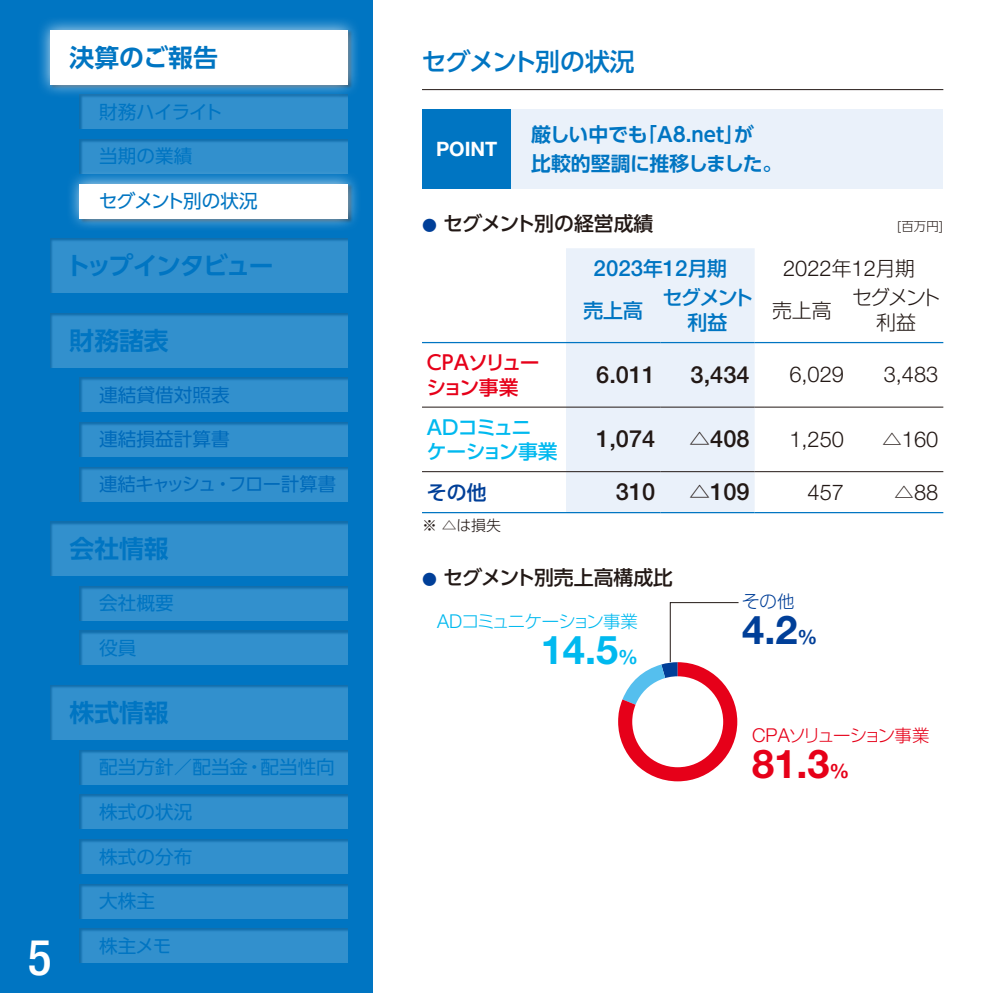
<style>
.page{position:relative;width:993px;height:993px;background:#fff}
.page>*{position:absolute;margin:0;border:0;box-sizing:border-box;transform-origin:0 0}
.t1{font:500 condensed 49.52px "Helvetica Neue LT Std";color:#fff}
.t2{font:700 39.73px "Helvetica Neue LT Std";color:#e60019}
.t3{font:700 39.73px "Helvetica Neue LT Std";color:#00b9ef}
.t4{font:700 39.73px "Helvetica Neue LT Std";color:#003f98}
.t5{font:700 24.85px "UD Shin Go Pro De";color:#0075c2}
.t6{font:700 24.85px "UD Shin Go Pro De";letter-spacing:-.07em;color:#0075c2}
.t7{font:500 24.85px "UD Shin Go Pro";letter-spacing:-.04em;color:#0075c2}
.t8{font:500 23.62px "Helvetica Neue LT Std";color:#221815}
.t9{font:500 22.22px "Helvetica Neue LT Std";color:#0075c2}
.t10{font:300 21.88px "Helvetica Neue LT Std";color:#221815}
.t11{font:700 19.78px/29.8px "UD Shin Go Pro De";letter-spacing:-.01em;color:#0075c2}
.t12{font:500 19.78px "UD Shin Go Pro";color:#221815}
.t13{font:500 19.78px/24.8px "UD Shin Go Pro";letter-spacing:-.04em;color:#00b9ef}
.t14{font:500 19.78px/24.8px "UD Shin Go Pro";letter-spacing:-.07em;color:#e60019}
.t15{font:500 19.78px/24.8px "Shin Go Pro";letter-spacing:-.055em;color:#0075c2;text-align:center}
.t16{font:300 19.78px/24.8px "Shin Go Pro";letter-spacing:-.09em;color:#221815;text-align:center}
.t17{font:700 19.78px "Helvetica Neue LT Std";color:#fff}
.t18{font:500 19.78px "UD Shin Go Pro";color:#003f98}
.t19{font:18.55px "UD Shin Go Pro";color:#0075c2}
.t20{font:18.55px "UD Shin Go Pro";color:#003f98}
.t21{font:18.55px "UD Shin Go Pro";letter-spacing:-.025em;color:#003f98}
.t22{font:18.55px "UD Shin Go Pro";letter-spacing:-.05em;color:#0075c2}
.t23{font:18.55px "UD Shin Go Pro";letter-spacing:-.045em;color:#0075c2}
.t24{font:300 17.32px "Shin Go Pro";letter-spacing:-.055em;color:#00b9ef}
.t25{font:300 17.32px "Shin Go Pro";letter-spacing:-.125em;color:#e60019}
.t26{font:300 17.32px "Shin Go Pro";color:#003f98}
.t27{font:300 14.88px "UD Shin Go Pro";color:#221815}
.t28{font:300 12.42px "UD Shin Go Pro";color:#221815}
.s1{font-size:14.88px;color:#003f98}
.s2{font-family:"Shin Go Pro";font-size:19.78px}
.s3{font-family:"Shin Go Pro";font-size:21px}
.s4{font-family:"Helvetica Neue LT Std";font-size:19.07px}
.s5{font-size:19.78px}
</style>
<div class="page">
<div style="left:0;top:0;width:372px;height:992px;background:#0075c2"></div>
<div style="left:64px;top:366px;width:298px;height:56px;background:#221815;opacity:.75"></div>
<div style="left:64px;top:410px;width:298px;height:57px;background:#221815;opacity:.75"></div>
<div style="left:64px;top:455px;width:298px;height:57px;background:#221815;opacity:.75"></div>
<div style="left:64px;top:618px;width:298px;height:57px;background:#221815;opacity:.75"></div>
<div style="left:34px;top:227px;width:327px;height:76px;background:#221815;opacity:.75"></div>
<div style="left:64px;top:827px;width:298px;height:57px;background:#221815;opacity:.75"></div>
<div style="left:64px;top:738px;width:298px;height:56px;background:#221815;opacity:.75"></div>
<div style="left:34px;top:510px;width:327px;height:76px;background:#221815;opacity:.75"></div>
<div style="left:64px;top:916px;width:298px;height:57px;background:#221815;opacity:.75"></div>
<div style="left:64px;top:127px;width:298px;height:57px;background:#221815;opacity:.75"></div>
<div style="left:34px;top:673px;width:327px;height:77px;background:#221815;opacity:.75"></div>
<div style="left:34px;top:301px;width:327px;height:77px;background:#221815;opacity:.75"></div>
<div style="left:64px;top:871px;width:298px;height:57px;background:#221815;opacity:.75"></div>
<div style="left:64px;top:83px;width:298px;height:56px;background:#221815;opacity:.75"></div>
<div style="left:64px;top:782px;width:298px;height:57px;background:#221815;opacity:.75"></div>
<div style="left:64px;top:574px;width:298px;height:57px;background:#221815;opacity:.75"></div>
<div style="left:66px;top:170px;width:295px;height:62px;background:#fff;opacity:.75"></div>
<div style="left:79px;top:184px;width:268px;height:34px;background:#fff"></div>
<div style="left:36px;top:16px;width:325px;height:82px;background:#fff;opacity:.75"></div>
<div style="left:50px;top:30px;width:297px;height:54px;background:#fff"></div>
<div style="left:566px;top:248px;width:188px;height:264px;background:#eaf1fa"></div>
<hr style="left:422px;top:406px;width:144px;height:1px;background:#221815">
<hr style="left:566px;top:406px;width:94px;height:1px;background:#221815">
<hr style="left:660px;top:406px;width:94px;height:1px;background:#221815">
<hr style="left:754px;top:406px;width:94px;height:1px;background:#221815">
<hr style="left:848px;top:406px;width:95px;height:1px;background:#221815">
<hr style="left:422px;top:471px;width:144px;height:1px;background:#221815">
<hr style="left:566px;top:471px;width:94px;height:1px;background:#221815">
<hr style="left:660px;top:471px;width:94px;height:1px;background:#221815">
<hr style="left:754px;top:471px;width:94px;height:1px;background:#221815">
<hr style="left:848px;top:471px;width:95px;height:1px;background:#221815">
<hr style="left:422px;top:342px;width:144px;height:1px;background:#0075c2">
<hr style="left:566px;top:342px;width:94px;height:1px;background:#0075c2">
<hr style="left:660px;top:342px;width:94px;height:1px;background:#0075c2">
<hr style="left:754px;top:342px;width:94px;height:1px;background:#0075c2">
<hr style="left:848px;top:342px;width:95px;height:1px;background:#0075c2">
<hr style="left:422px;top:512px;width:144px;height:1px;background:#0075c2">
<hr style="left:566px;top:512px;width:94px;height:1px;background:#0075c2">
<hr style="left:660px;top:512px;width:94px;height:1px;background:#0075c2">
<hr style="left:754px;top:512px;width:94px;height:1px;background:#0075c2">
<hr style="left:848px;top:512px;width:95px;height:1px;background:#0075c2">
<svg style="left:618px;top:602px;width:120px;height:179px"></svg>
<div style="left:632px;top:676px;width:91px;height:91px;background:#fff;border-radius:50%"></div>
<div style="left:422px;top:109px;width:89px;height:80px;background:#0075c2"></div>
<div style="left:511px;top:109px;width:432px;height:80px;background:#eaf1fa"></div>
<hr style="left:422px;top:89px;width:521px;height:1px;background:#221815">
<h3 class="t5" style="left:69px;top:37px;width:150px">決算のご報告</h3>
<p class="t23" style="left:99px;top:97px;width:125px">財務ハイライト</p>
<p class="t19" style="left:99px;top:141px;width:95px">当期の業績</p>
<p class="t22" style="left:99px;top:186px;width:160px">セグメント別の状況</p>
<h3 class="t6" style="left:66px;top:245px;width:209px">トップインタビュー</h3>
<h1 class="t1" style="left:28px;top:927px;width:25px">5</h1>
<h3 class="t5" style="left:69px;top:320px;width:101px">財務諸表</h3>
<p class="t20" style="left:99px;top:379px;width:132px">連結貸借対照表</p>
<p class="t20" style="left:99px;top:424px;width:132px">連結損益計算書</p>
<p class="t21" style="left:99px;top:469px;width:238px">連結キャッシュ・フロー計算書</p>
<h3 class="t5" style="left:69px;top:528px;width:101px">会社情報</h3>
<p class="t19" style="left:99px;top:588px;width:76px">会社概要</p>
<p class="t19" style="left:99px;top:632px;width:39px">役員</p>
<h3 class="t5" style="left:69px;top:692px;width:101px">株式情報</h3>
<p class="t19" style="left:99px;top:751px;width:237px">配当方針／配当金・配当性向</p>
<p class="t19" style="left:99px;top:796px;width:95px">株式の状況</p>
<p class="t19" style="left:99px;top:841px;width:95px">株式の分布</p>
<p class="t19" style="left:99px;top:885px;width:57px">大株主</p>
<p class="t19" style="left:99px;top:930px;width:74px">株主メモ</p>
<h3 class="t7" style="left:421px;top:42px;width:214px">セグメント別の状況</h3>
<p class="t17" style="left:436px;top:136px;width:63px">POINT</p>
<p class="t11" style="left:531px;top:119px;width:252px">厳しい中でも「A8.net」が<br>比較的堅調に推移しました。</p>
<p class="t12" style="left:422px;top:207px;width:233px"><span class="s1">●</span> セグメント別の経営成績</p>
<p class="t28" style="left:896px;top:216px;width:48px">[百万円]</p>
<p class="t9" style="left:593px;top:254px;width:135px">2023<span class="s2">年</span>12<span class="s2">月期</span></p>
<p class="t10" style="left:782px;top:254px;width:133px">2022<span class="s2">年</span>12<span class="s2">月期</span></p>
<p class="t15" style="left:583px;top:295px;width:61px">売上高</p>
<p class="t16" style="left:851px;top:283px;width:90px">セグメント利益</p>
<p class="t15" style="left:662px;top:283px;width:92px">セグメント利益</p>
<p class="t16" style="left:771px;top:295px;width:61px">売上高</p>
<p class="t14" style="left:426px;top:349px;width:115px">CPAソリューション事業</p>
<p class="t8" style="left:596px;top:360px;width:61px">6.011</p>
<p class="t8" style="left:690px;top:360px;width:61px">3,434</p>
<p class="t10" style="left:789px;top:361px;width:56px">6,029</p>
<p class="t10" style="left:883px;top:361px;width:56px">3,483</p>
<p class="t13" style="left:426px;top:414px;width:132px">ADコミュニ<br>ケーション事業</p>
<p class="t8" style="left:596px;top:425px;width:61px">1,074</p>
<p class="t8" style="left:689px;top:425px;width:62px"><span class="s3">△</span>408</p>
<p class="t10" style="left:789px;top:425px;width:56px">1,250</p>
<p class="t10" style="left:881px;top:425px;width:58px"><span class="s2">△</span>160</p>
<p class="t18" style="left:427px;top:476px;width:61px">その他</p>
<p class="t8" style="left:615px;top:477px;width:41px">310</p>
<p class="t8" style="left:689px;top:477px;width:62px"><span class="s3">△</span>109</p>
<p class="t10" style="left:807px;top:478px;width:38px">457</p>
<p class="t10" style="left:893px;top:478px;width:46px"><span class="s2">△</span>88</p>
<p class="t27" style="left:422px;top:513px;width:80px">※ △は損失</p>
<p class="t12" style="left:422px;top:561px;width:252px"><span class="s1">●</span> セグメント別売上高構成比</p>
<p class="t24" style="left:437px;top:606px;width:202px"><span class="s4">AD</span>コミュニケーション事業</p>
<h2 class="t3" style="left:540px;top:624px;width:99px">14.5<span class="s5">%</span></h2>
<p class="t26" style="left:742px;top:587px;width:54px">その他</p>
<h2 class="t4" style="left:742px;top:605px;width:77px">4.2<span class="s5">%</span></h2>
<p class="t25" style="left:752px;top:721px;width:179px"><span class="s4">CPA</span>ソリューション事業</p>
<h2 class="t2" style="left:752px;top:739px;width:99px">81.3<span class="s5">%</span></h2>
</div>
